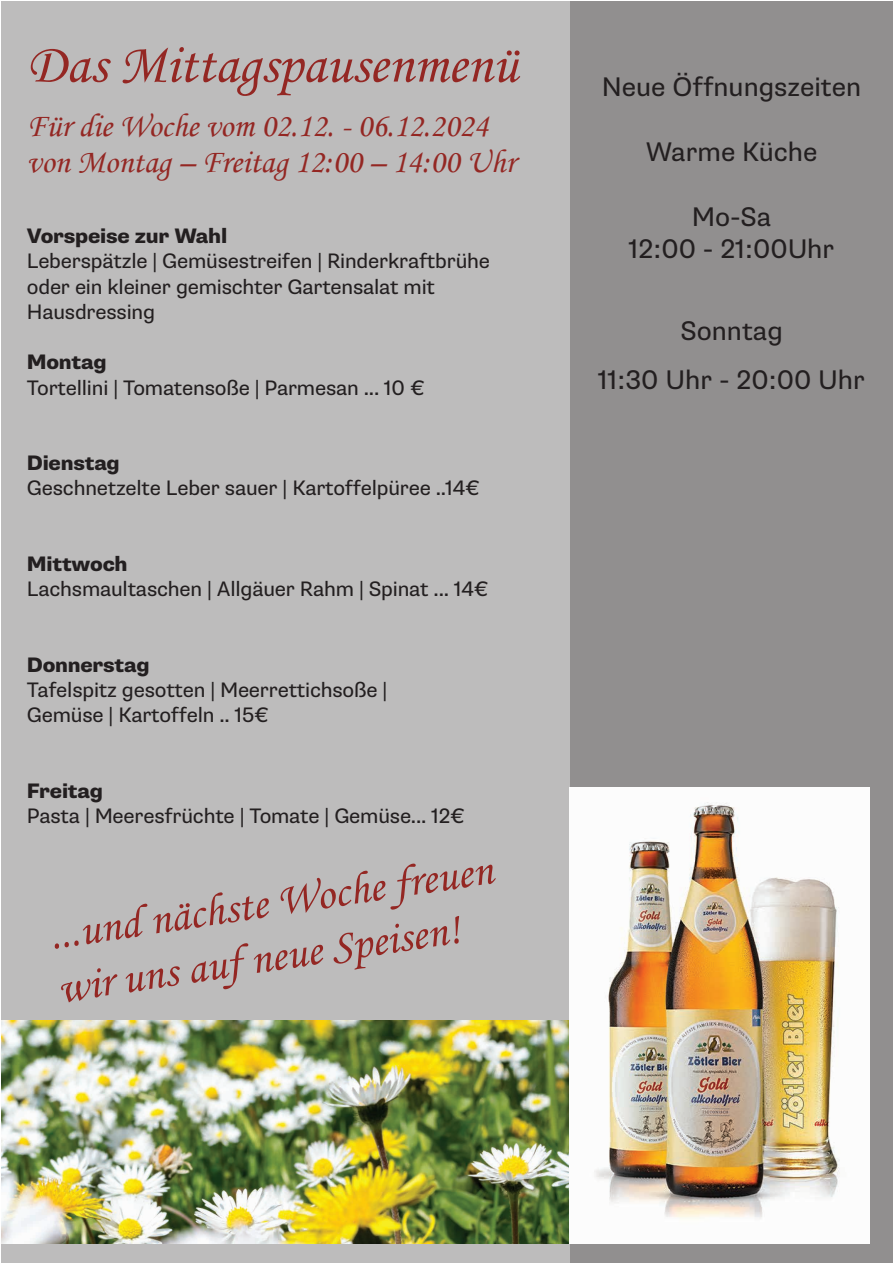
<style>
.page{position:relative;width:893px;height:1263px;background:#fff}
.page>*{position:absolute;margin:0;border:0;box-sizing:border-box;transform-origin:0 0}
.t1{font:55.5px "NK Monotype Corsiva";color:#942723}
.t2{font:45px/54.2px "NK Monotype Corsiva";color:#942723}
.t3{font:33px/36px "NK Monotype Corsiva";color:#942723}
.t4{font:27px/32.4px "Supria Sans";color:#231f20;text-align:center}
.t5{font:21px/25.2px "Supria Sans";letter-spacing:-.01em;color:#231f20}
.t6{font:800 21px "Supria Sans";letter-spacing:-.01em;color:#231f20}
</style>
<div class="page">
<div style="left:570px;top:1px;width:323px;height:1262px;background:#918f8f"></div>
<div style="left:1px;top:1px;width:569px;height:1262px;background:#bdbcbc"></div>
<img style="left:2px;top:1021px;width:568px;height:222px">
<img style="left:570px;top:787px;width:299px;height:456px">
<h1 class="t1" style="left:27px;top:31px;width:492px">Das Mittagspausenmenü</h1>
<h3 class="t3" style="left:27px;top:108px;width:490px">Für die Woche vom 02.12. - 06.12.2024 von Montag – Freitag 12:00 – 14:00 Uhr</h3>
<p class="t6" style="left:27px;top:223px;width:202px">Vorspeise zur Wahl</p>
<p class="t5" style="left:27px;top:249px;width:465px">Leberspätzle | Gemüsestreifen | Rinderkraftbrühe oder ein kleiner gemischter Gartensalat mit<br>Hausdressing</p>
<p class="t6" style="left:27px;top:349px;width:81px">Montag</p>
<p class="t5" style="left:27px;top:375px;width:399px">Tortellini | Tomatensoße | Parmesan ... 10 €</p>
<p class="t6" style="left:27px;top:450px;width:94px">Dienstag</p>
<p class="t5" style="left:27px;top:476px;width:454px">Geschnetzelte Leber sauer | Kartoffelpüree ..14€</p>
<p class="t6" style="left:27px;top:551px;width:102px">Mittwoch</p>
<p class="t5" style="left:27px;top:577px;width:463px">Lachsmaultaschen | Allgäuer Rahm | Spinat ... 14€</p>
<p class="t6" style="left:27px;top:651px;width:124px">Donnerstag</p>
<p class="t5" style="left:27px;top:677px;width:362px">Tafelspitz gesotten | Meerrettichsoße |<br>Gemüse | Kartoffeln .. 15€</p>
<p class="t6" style="left:27px;top:777px;width:78px">Freitag</p>
<p class="t5" style="left:27px;top:803px;width:439px">Pasta | Meeresfrüchte | Tomate | Gemüse... 12€</p>
<h2 class="t2" style="left:45px;top:910px;width:449px;rotate:-9deg">...und nächste Woche freuen wir uns auf neue Speisen!</h2>
<p class="t4" style="left:602px;top:71px;width:261px">Neue Öffnungszeiten</p>
<p class="t4" style="left:646px;top:136px;width:173px">Warme Küche</p>
<p class="t4" style="left:629px;top:201px;width:207px">Mo-Sa<br>12:00 - 21:00Uhr</p>
<p class="t4" style="left:598px;top:306px;width:268px;line-height:49.5px">Sonntag<br>11:30 Uhr - 20:00 Uhr</p>
</div>
